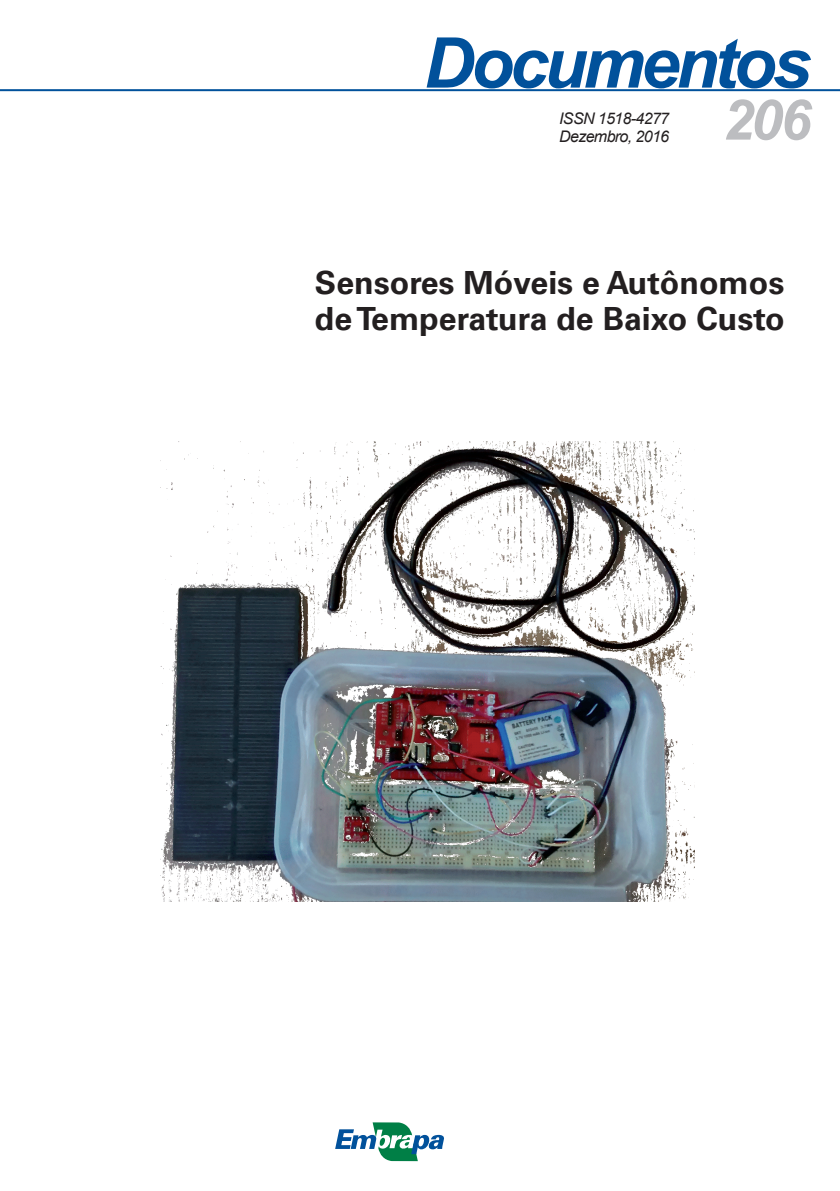
<style>
.page{position:relative;width:840px;height:1191px;background:#fff}
.page>*{position:absolute;margin:0;border:0;box-sizing:border-box;transform-origin:0 0}
.t1{font:italic 700 70px "Arial";letter-spacing:-.055em;color:#01519b}
.t2{font:italic 700 56px "Arial";color:#bcbdc0}
.t3{font:700 32px/36px "Univers LT";color:#231f20}
.t4{font:italic 16px/18px "Arial";letter-spacing:-.04em;color:#231f20}
</style>
<div class="page">
<hr style="left:0;top:89px;width:839px;height:2px;background:#01519b">
<svg style="left:335px;top:1122px;width:109px;height:39px"></svg>
<img style="left:160px;top:442px;width:534px;height:459px">
<h1 class="t1" style="left:423px;top:16px;width:389px">Documentos</h1>
<h2 class="t2" style="left:722px;top:83px;width:90px">206</h2>
<p class="t4" style="left:559px;top:109px;width:111px">ISSN 1518-4277<br>Dezembro, 2016</p>
<p class="t3" style="left:315px;top:265px;width:471px">Sensores Móveis e Autônomos de Temperatura de Baixo Custo</p>
</div>
